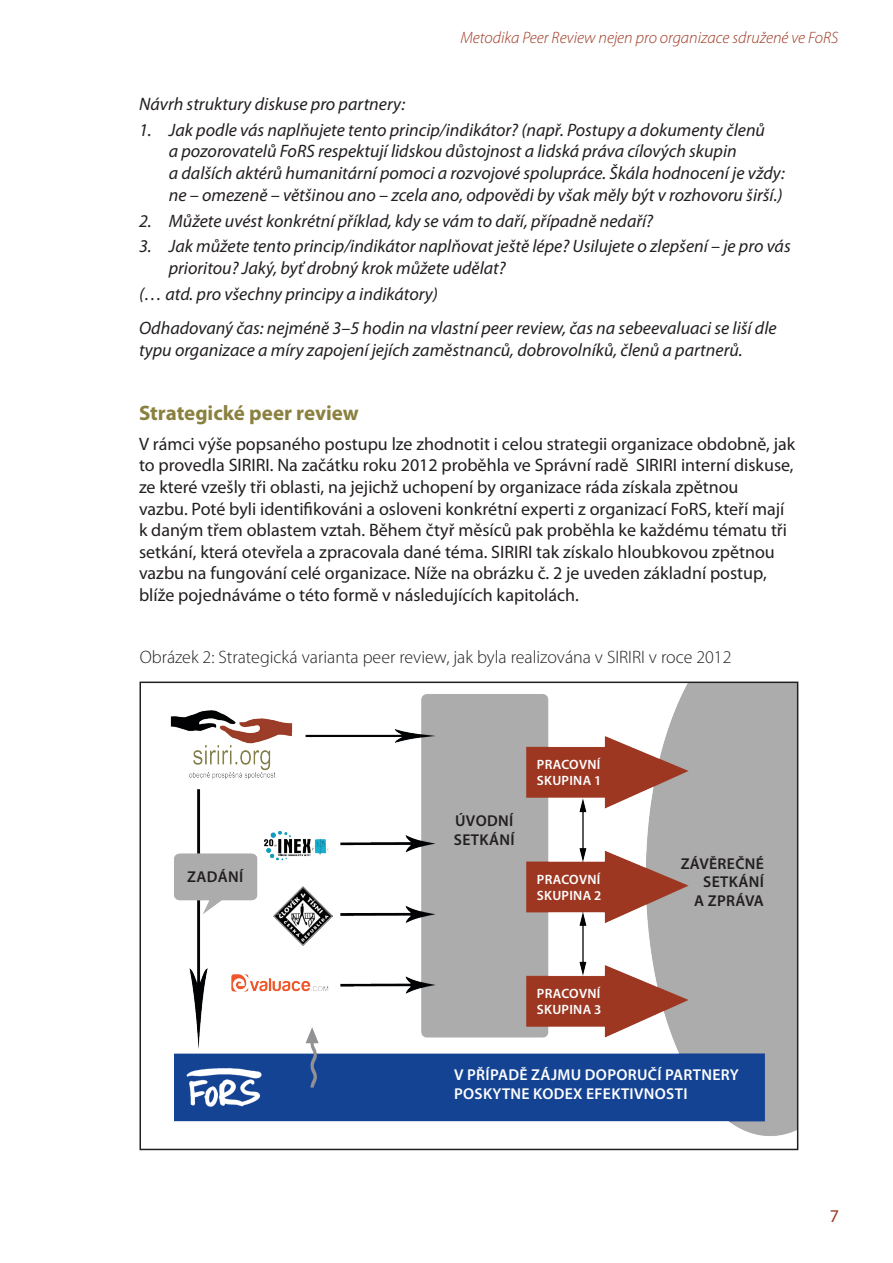
<style>
.page{position:relative;width:893px;height:1263px;background:#fff}
.page>*{position:absolute;margin:0;border:0;box-sizing:border-box;transform-origin:0 0}
.PODTITUL{font:700 21px "Myriad Pro";color:#8a8140}
.OBYČ_KURZ{font:italic 18px/21.6px "Myriad Pro";color:#231f20}
.OBYČ{font:18px/21.6px "Myriad Pro";color:#231f20}
.popisek{font:300 18px "Myriad Pro";color:#231f20}
.t1{font:18px "Myriad Pro";color:#9d3721}
.t2{font:italic 300 16.5px "Myriad Pro";color:#9d3721}
.t3{font:600 15.75px/18.9px "Myriad Pro";letter-spacing:.02em;color:#fff}
.t4{font:600 15.75px/18.9px "Myriad Pro";letter-spacing:.02em;color:#231f20;text-align:right}
.t5{font:600 13.5px/16.2px "Myriad Pro";letter-spacing:.02em;color:#fff}
</style>
<div class="page">
<img style="left:174px;top:684px;width:621px;height:452px">
<div style="left:139px;top:681px;width:659px;height:469px;border:2px solid #231f20"></div>
<img style="left:184px;top:1066px;width:81px;height:43px">
<img style="left:223px;top:968px;width:110px;height:33px">
<img style="left:260px;top:824px;width:73px;height:43px">
<img style="left:273px;top:886px;width:60px;height:60px">
<img style="left:170px;top:687px;width:123px;height:98px">
<p class="t2" style="left:460px;top:28px;width:379px">Metodika Peer Review nejen pro organizace sdružené ve FoRS</p>
<p class="OBYČ_KURZ" style="left:139px;top:93px;width:268px">Návrh struktury diskuse pro partnery:</p>
<p class="OBYČ_KURZ" style="left:169px;top:119px;width:617px;text-indent:-30px">1. Jak podle vás naplňujete tento princip/indikátor? (např. Postupy a dokumenty členů<br>a pozorovatelů FoRS respektují lidskou důstojnost a lidská práva cílových skupin<br>a dalších aktérů humanitární pomoci a rozvojové spolupráce. Škála hodnocení je vždy: ne – omezeně – většinou ano – zcela ano, odpovědi by však měly být v rozhovoru širší.)</p>
<p class="OBYČ_KURZ" style="left:139px;top:209px;width:516px">2. Můžete uvést konkrétní příklad, kdy se vám to daří, případně nedaří?</p>
<p class="OBYČ_KURZ" style="left:169px;top:235px;width:623px;text-indent:-30px">3. Jak můžete tento princip/indikátor naplňovat ještě lépe? Usilujete o zlepšení – je pro vás prioritou? Jaký, byť drobný krok můžete udělat?</p>
<p class="OBYČ_KURZ" style="left:139px;top:283px;width:300px">(… atd. pro všechny principy a indikátory)</p>
<p class="OBYČ_KURZ" style="left:139px;top:317px;width:639px">Odhadovaný čas: nejméně 3–5 hodin na vlastní peer review, čas na sebeevaluaci se liší dle typu organizace a míry zapojení jejích zaměstnanců, dobrovolníků, členů a partnerů.</p>
<p class="PODTITUL" style="left:139px;top:399px;width:221px">Strategické peer review</p>
<p class="OBYČ" style="left:139px;top:433px;width:658px">V rámci výše popsaného postupu lze zhodnotit i celou strategii organizace obdobně, jak to provedla SIRIRI. Na začátku roku 2012 proběhla ve Správní radě SIRIRI interní diskuse, ze které vzešly tři oblasti, na jejichž uchopení by organizace ráda získala zpětnou<br>vazbu. Poté byli identifikováni a osloveni konkrétní experti z organizací FoRS, kteří mají k daným třem oblastem vztah. Během čtyř měsíců pak proběhla ke každému tématu tři setkání, která otevřela a zpracovala dané téma. SIRIRI tak získalo hloubkovou zpětnou vazbu na fungování celé organizace. Níže na obrázku č. 2 je uveden základní postup, blíže pojednáváme o této formě v následujících kapitolách.</p>
<p class="popisek" style="left:140px;top:646px;width:593px">Obrázek 2: Strategická varianta peer review, jak byla realizována v SIRIRI v roce 2012</p>
<p class="t4" style="left:187px;top:867px;width:57px">ZADÁNÍ</p>
<p class="t4" style="left:454px;top:811px;width:62px;text-align:left">ÚVODNÍ<br>SETKÁNÍ</p>
<p class="t5" style="left:537px;top:756px;width:66px">PRACOVNÍ<br>SKUPINA 1</p>
<p class="t5" style="left:537px;top:871px;width:66px">PRACOVNÍ<br>SKUPINA 2</p>
<p class="t5" style="left:537px;top:985px;width:66px">PRACOVNÍ<br>SKUPINA 3</p>
<p class="t4" style="left:681px;top:853px;width:85px">ZÁVĚREČNÉ<br>SETKÁNÍ<br>A ZPRÁVA</p>
<p class="t3" style="left:454px;top:1065px;width:286px">V PŘÍPADĚ ZÁJMU DOPORUČÍ PARTNERY<br>POSKYTNE KODEX EFEKTIVNOSTI</p>
<p class="t1" style="left:830px;top:1205px;width:11px">7</p>
</div>
